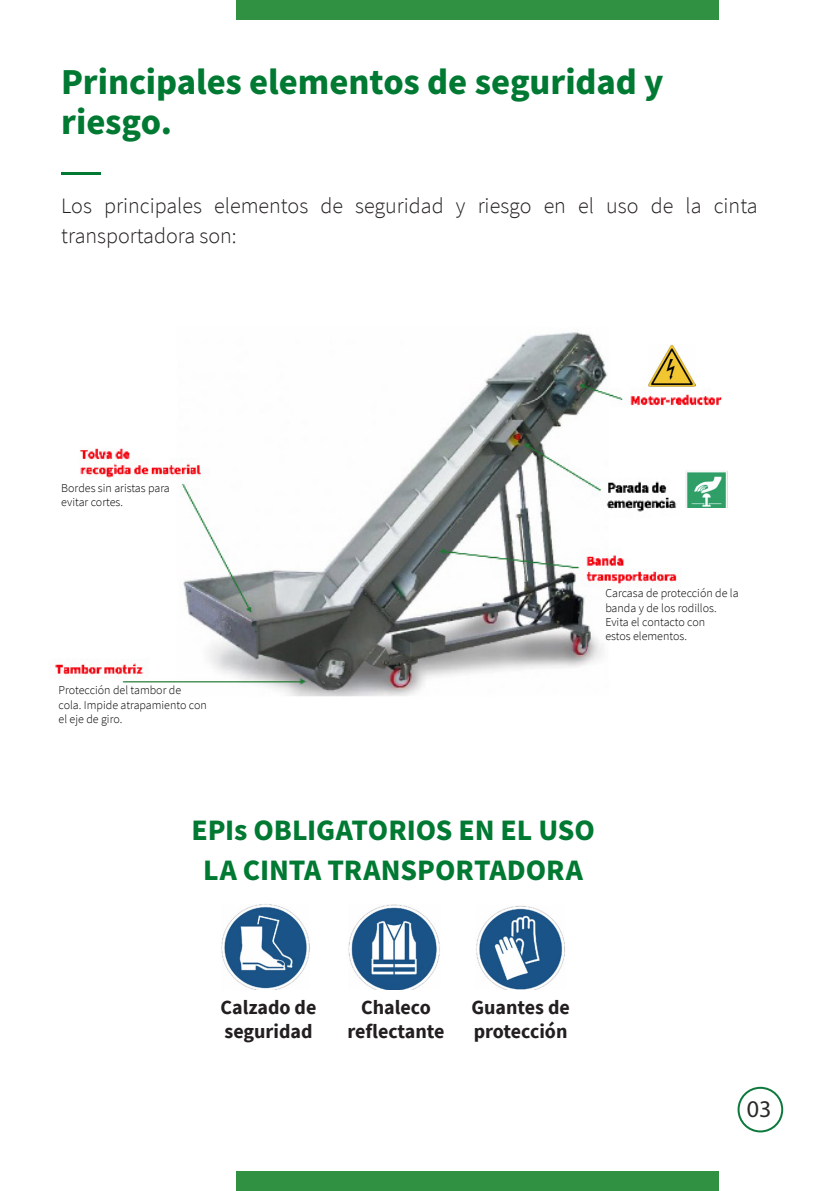
<style>
.page{position:relative;width:840px;height:1191px;background:#fff}
.page>*{position:absolute;margin:0;border:0;box-sizing:border-box;transform-origin:0 0}
.t1{font:900 32px "Noto Sans HK";letter-spacing:-.005em;color:#007932}
.t2{font:900 26px "Noto Sans HK";letter-spacing:-.005em;color:#007932}
.t3{font:24px "Myriad Pro";color:#2b292a}
.t4{font:300 22px/30px "Source Sans Pro";color:#231f20}
.t5{font:700 20px/24px "Source Sans Pro";color:#231f20}
.t6{font:300 12px "Source Sans Pro";color:#000}
</style>
<div class="page">
<div style="left:737px;top:1086px;width:45px;height:46px;border:2px solid #0d793d;border-radius:50%"></div>
<div style="left:236px;top:1171px;width:482px;height:20px;background:#309143"></div>
<div style="left:236px;top:0;width:482px;height:19px;background:#309143"></div>
<hr style="left:61px;top:172px;width:40px;height:3px;background:#007933">
<img style="left:221px;top:904px;width:89px;height:85px">
<img style="left:348px;top:904px;width:92px;height:85px">
<img style="left:476px;top:905px;width:89px;height:84px">
<img style="left:51px;top:332px;width:677px;height:365px">
<img style="left:647px;top:344px;width:48px;height:42px">
<img style="left:684px;top:470px;width:43px;height:37px">
<p class="t1" style="left:61px;top:64px;width:603px">Principales elementos de seguridad y</p>
<p class="t1" style="left:61px;top:104px;width:112px">riesgo.</p>
<p class="t4" style="left:61px;top:191px;width:697px">Los principales elementos de seguridad y riesgo en el uso de la cinta transportadora son:</p>
<p class="t6" style="left:61px;top:480px;width:110px">Bordes sin aristas para</p>
<p class="t6" style="left:61px;top:495px;width:63px">evitar cortes.</p>
<p class="t6" style="left:58px;top:683px;width:124px">Protección del tambor de</p>
<p class="t6" style="left:58px;top:697px;width:150px">cola. Impide atrapamiento con</p>
<p class="t6" style="left:58px;top:711px;width:65px">el eje de giro.</p>
<p class="t6" style="left:605px;top:586px;width:135px">Carcasa de protección de la</p>
<p class="t6" style="left:605px;top:600px;width:113px">banda y de los rodillos.</p>
<p class="t6" style="left:605px;top:615px;width:101px">Evita el contacto con</p>
<p class="t6" style="left:605px;top:629px;width:83px">estos elementos.</p>
<p class="t2" style="left:191px;top:816px;width:405px">EPIs OBLIGATORIOS EN EL USO</p>
<p class="t2" style="left:203px;top:856px;width:381px">LA CINTA TRANSPORTADORA</p>
<p class="t5" style="left:220px;top:995px;width:97px">Calzado de seguridad</p>
<p class="t5" style="left:361px;top:995px;width:71px">Chaleco</p>
<p class="t5" style="left:347px;top:1019px;width:98px">reflectante</p>
<p class="t5" style="left:471px;top:995px;width:100px">Guantes de</p>
<p class="t5" style="left:473px;top:1019px;width:95px">protección</p>
<h3 class="t3" style="left:746px;top:1094px;width:26px">03</h3>
</div>
